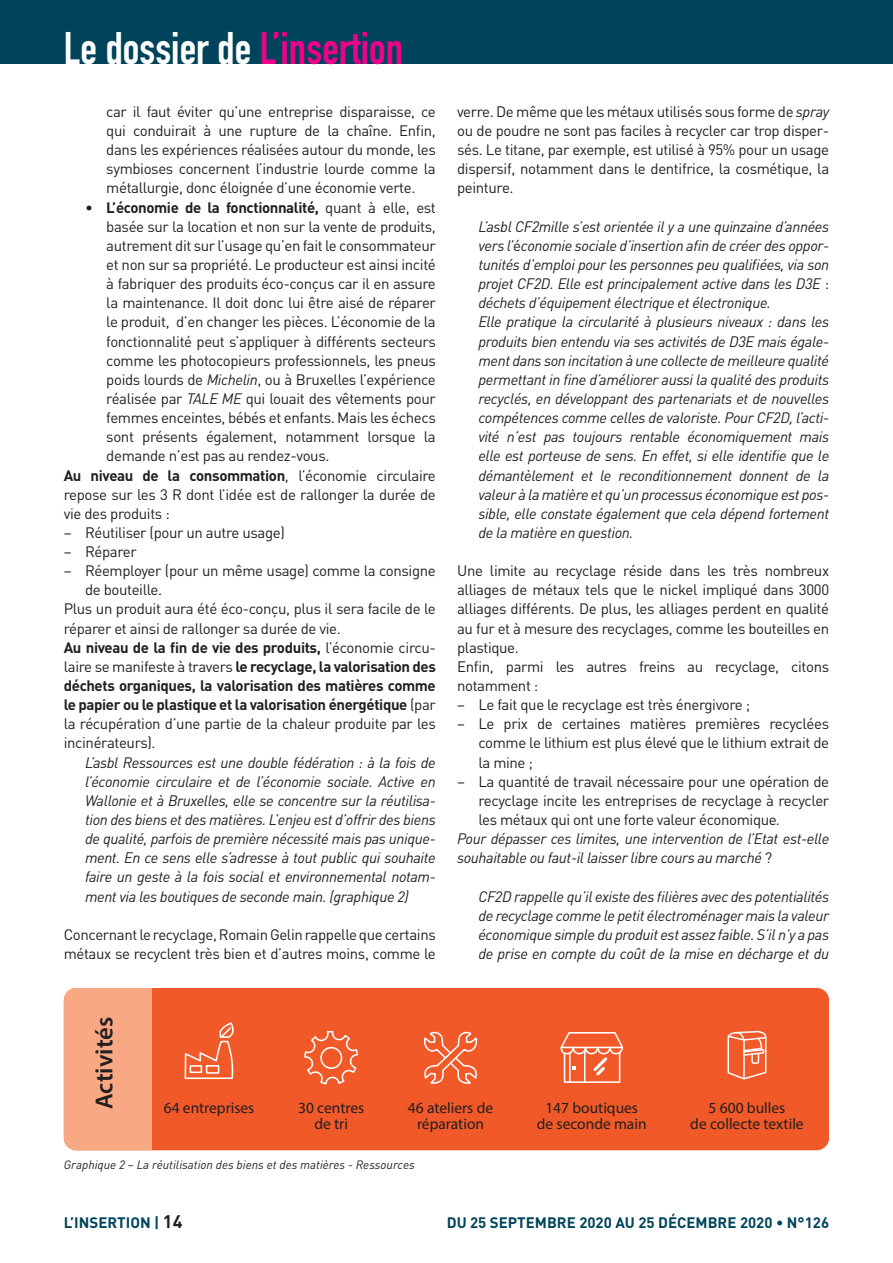
<style>
.page{position:relative;width:893px;height:1263px;background:#fff}
.page>*{position:absolute;margin:0;border:0;box-sizing:border-box;transform-origin:0 0}
.t1{font:45px "DIN Engschrift";color:#fff}
.t2{font:600 24.75px "Myriad Pro";color:#231f20}
.t3{font:15.45px/15.5px "Myriad Pro";color:#231f20;text-align:center}
.texte1{font:15px/19.2px "DIN";letter-spacing:-.025em;color:#231f20;text-align:justify}
.texte___retrait{font:italic 15px/19.2px "DIN";letter-spacing:-.025em;color:#231f20;text-align:justify}
.texte1-2{font:700 15px/19.2px "DIN";letter-spacing:-.025em;color:#231f20;text-align:justify}
.texte1-3{font:italic 15px/19.2px "DIN";letter-spacing:-.025em;color:#231f20}
.t4{font:700 15px "DIN";color:#00445b}
.legende{font:italic 12px "DIN";color:#231f20}
.s1{color:#ed028c}
.s2{font-weight:700}
.s3{font-style:italic}
.s4{font-weight:400}
.s5{font-style:normal}
.s6{font-size:18px;color:#231f20}
</style>
<div class="page">
<div style="left:0;top:0;width:893px;height:64px;background:#00445b"></div>
<div style="left:151px;top:988px;width:678px;height:162px;background:#f15929"></div>
<div style="left:64px;top:988px;width:87px;height:162px;background:#f8a983"></div>
<svg style="left:184px;top:1021px;width:53px;height:59px;background:#f37149"></svg>
<svg style="left:304px;top:1022px;width:55px;height:84px;background:#f2683d"></svg>
<svg style="left:423px;top:1031px;width:55px;height:55px;background:#f3774f"></svg>
<svg style="left:559px;top:1031px;width:66px;height:53px;background:#f37a54"></svg>
<svg style="left:727px;top:1031px;width:40px;height:50px;background:#f4805b"></svg>
<h1 class="t1" style="left:64px;top:22px;width:341px">Le dossier de <span class="s1">L’insertion</span></h1>
<p class="texte1" style="left:106px;top:102px;width:331px">car il faut éviter qu’une entreprise disparaisse, ce qui conduirait à une rupture de la chaîne. Enfin, dans les expériences réalisées autour du monde, les symbioses concernent l’industrie lourde comme la métallurgie, donc éloignée d’une économie verte.</p>
<p class="texte1" style="left:106px;top:197px;width:331px;text-indent:-21px">• <span class="s2">L’économie de la fonctionnalité,</span> quant à elle, est basée sur la location et non sur la vente de produits, autrement dit sur l’usage qu’en fait le consommateur et non sur sa propriété. Le producteur est ainsi incité à fabriquer des produits éco-conçus car il en assure la maintenance. Il doit donc lui être aisé de réparer le produit, d’en changer les pièces. L’économie de la fonctionnalité peut s’appliquer à différents secteurs comme les photocopieurs professionnels, les pneus poids lourds de <span class="s3">Michelin</span>, ou à Bruxelles l’expérience réalisée par <span class="s3">TALE ME</span> qui louait des vêtements pour femmes enceintes, bébés et enfants. Mais les échecs sont présents également, notamment lorsque la demande n’est pas au rendez-vous.</p>
<p class="texte1" style="left:64px;top:465px;width:374px"><span class="s2">Au niveau de la consommation</span>, l’économie circulaire repose sur les 3 R dont l’idée est de rallonger la durée de vie des produits :</p>
<p class="texte1" style="left:64px;top:523px;width:223px">– Réutiliser (pour un autre usage)</p>
<p class="texte1" style="left:64px;top:542px;width:74px">– Réparer</p>
<p class="texte1" style="left:85px;top:561px;width:352px;text-indent:-21px">– Réemployer (pour un même usage) comme la consigne de bouteille.</p>
<p class="texte1" style="left:64px;top:599px;width:374px">Plus un produit aura été éco-conçu, plus il sera facile de le réparer et ainsi de rallonger sa durée de vie.</p>
<p class="texte1-2" style="left:64px;top:637px;width:374px">Au niveau de la fin de vie des produits, <span class="s4">l’économie circu&shy;laire se manifeste à travers</span> le recyclage, la valorisation des déchets organiques, la valorisation des matières comme le papier ou le plastique et la valorisation énergétique <span class="s4">(par la récupération d’une partie de la chaleur produite par les incinérateurs).</span></p>
<p class="texte___retrait" style="left:85px;top:752px;width:352px">L’asbl Ressources est une double fédération : à la fois de l’économie circulaire et de l’économie sociale. Active en Wallonie et à Bruxelles, elle se concentre sur la réutilisa&shy;tion des biens et des matières. L’enjeu est d’offrir des biens de qualité, parfois de première nécessité mais pas unique&shy;ment. En ce sens elle s’adresse à tout public qui souhaite faire un geste à la fois social et environnemental notam&shy;ment via les boutiques de seconde main. (graphique 2)</p>
<p class="texte1" style="left:64px;top:924px;width:374px">Concernantlerecyclage,RomainGelinrappellequecertains métaux se recyclent très bien et d’autres moins, comme le</p>
<p class="texte1" style="left:457px;top:102px;width:374px">verre. De même que les métaux utilisés sous forme de <span class="s3">spray </span>ou de poudre ne sont pas faciles à recycler car trop disper&shy;sés. Le titane, par exemple, est utilisé à 95% pour un usage dispersif, notamment dans le dentifrice, la cosmétique, la peinture.</p>
<p class="texte___retrait" style="left:478px;top:216px;width:352px">L’asbl CF2mille s’est orientée il y a une quinzaine d’années vers l’<span class="s5">é</span>conomie sociale d’insertion afin de créer des oppor&shy;tunités d’emploi pour les personnes peu qualifiées, via son projet CF2D. Elle est principalement active dans les D3E <span class="s5">: </span>déchets d’équipement électrique et électronique.</p>
<p class="texte___retrait" style="left:478px;top:312px;width:352px">Elle pratique la circularité à plusieurs niveaux : dans les produits bien entendu via ses activités de D3E mais égale&shy;ment dans son incitation à une collecte de meilleure qualité permettant in fine d’améliorer aussi la qualité des produits recyclés, en développant des partenariats et de nouvelles compétences comme celles de valoriste. Pour CF2D, l’acti&shy;vité n’est pas toujours rentable économiquement mais elle est porteuse de sens. En effet, si elle identifie que le démantèlement et le reconditionnement donnent de la valeur à la matière et qu’un processus économique est pos&shy;sible, elle constate également que cela dépend fortement de la matière en question.</p>
<p class="texte1" style="left:457px;top:561px;width:374px">Une limite au recyclage réside dans les très nombreux alliages de métaux tels que le nickel impliqué dans 3000 alliages différents. De plus, les alliages perdent en qualité au fur et à mesure des recyclages, comme les bouteilles en plastique.</p>
<p class="texte1" style="left:457px;top:657px;width:374px">Enfin, parmi les autres freins au recyclage, citons notamment :</p>
<p class="texte1" style="left:457px;top:695px;width:295px">– Le fait que le recyclage est très énergivore ;</p>
<p class="texte1" style="left:478px;top:714px;width:352px;text-indent:-21px">– Le prix de certaines matières premières recyclées comme le lithium est plus élevé que le lithium extrait de la mine ;</p>
<p class="texte1" style="left:478px;top:771px;width:352px;text-indent:-21px">– La quantité de travail nécessaire pour une opération de recyclage incite les entreprises de recyclage à recycler les métaux qui ont une forte valeur économique<span class="s3">.</span></p>
<p class="texte1-3" style="left:457px;top:829px;width:374px">Pour dépasser ces limites, une intervention de l’Etat est-elle souhaitable ou faut-il laisser libre cours au marché <span class="s5">?</span></p>
<p class="texte___retrait" style="left:478px;top:886px;width:352px">CF2D rappelle qu’il existe des filières avec des potentialités de recyclage comme le petit électroménager mais la valeur économique simple du produit est assez faible. S’il n’y a pas de prise en compte du coût de la mise en décharge et du</p>
<p class="t2" style="left:88px;top:1109px;width:94px;rotate:-90deg">Activités</p>
<p class="t3" style="left:164px;top:1100px;width:92px">64 entreprises</p>
<p class="t3" style="left:298px;top:1100px;width:68px">30 centres de tri</p>
<p class="t3" style="left:408px;top:1100px;width:87px">46 ateliers de réparation</p>
<p class="t3" style="left:537px;top:1100px;width:111px">147 boutiques de seconde main</p>
<p class="t3" style="left:690px;top:1100px;width:115px">5 600 bulles<br>de collecte textile</p>
<p class="legende" style="left:64px;top:1157px;width:352px">Graphique 2 – La réutilisation des biens et des matières - Ressources</p>
<p class="t4" style="left:64px;top:1213px;width:120px">L’INSERTION | <span class="s6">14</span></p>
<p class="t4" style="left:447px;top:1213px;width:384px">DU 25 SEPTEMBRE 2020 AU 25 DÉCEMBRE 2020 • N°126</p>
</div>
